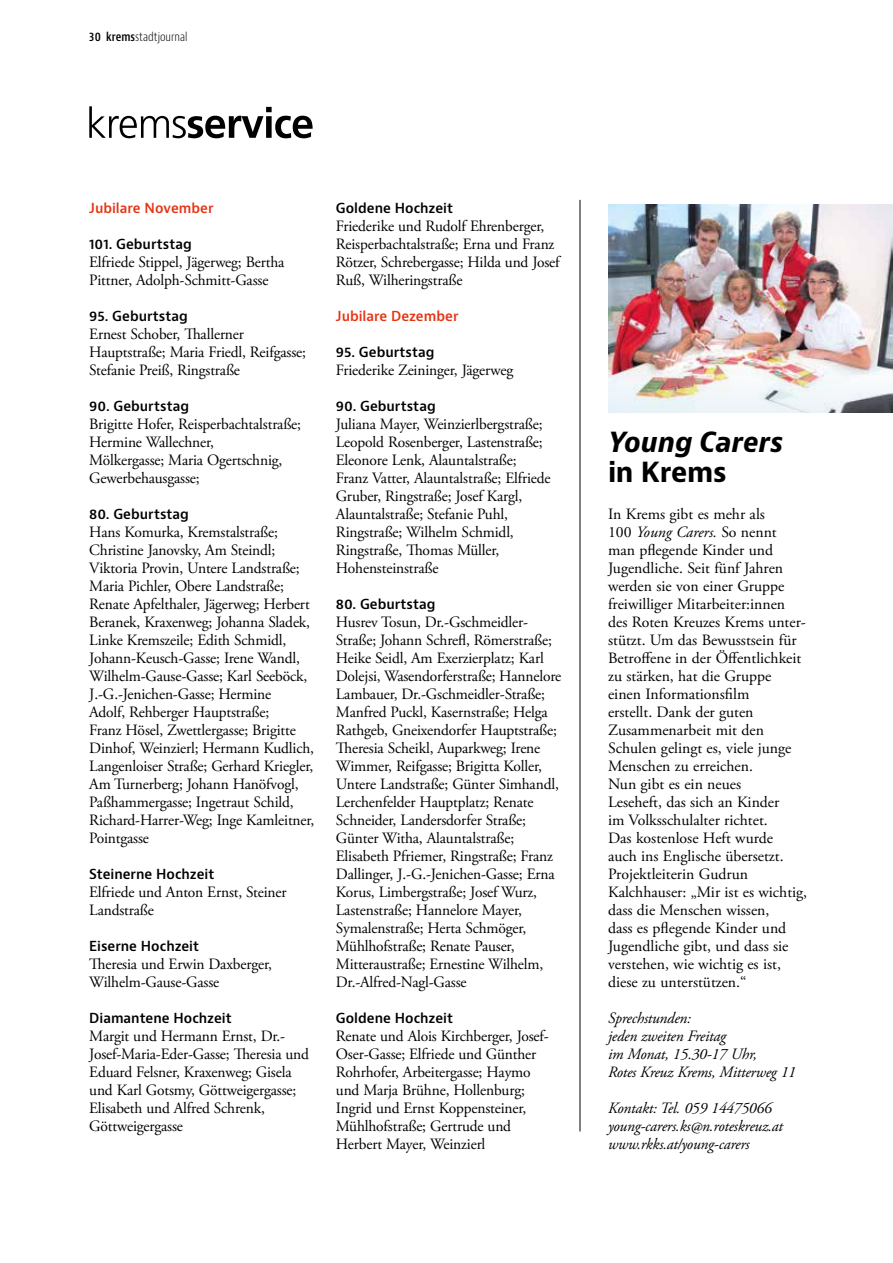
<style>
.page{position:relative;width:893px;height:1263px;background:#fff}
.page>*{position:absolute;margin:0;border:0;box-sizing:border-box;transform-origin:0 0}
.t1{font:italic 700 27px "Bernino Sans";letter-spacing:-.01em;color:#000}
.t2{font:700 27px "Bernino Sans";letter-spacing:-.01em;color:#000}
.t3{font:15.75px/18px "Adobe Garamond Pro";letter-spacing:-.01em;color:#000}
.t4{font:italic 15.75px/18px "Adobe Garamond Pro";letter-spacing:-.01em;color:#000}
.t5{font:600 13.5px "Bernino Sans";color:#000}
.t6{font:600 13.5px "Bernino Sans";color:#e63312}
.t7{font:300 condensed 12px "Bernino Sans";color:#000}
.s1{font-weight:600}
.s2{font-style:italic}
</style>
<div class="page">
<svg style="left:89px;top:106px;width:224px;height:32px"></svg>
<hr style="left:580px;top:200px;width:1px;height:931px;background:#000">
<img style="left:608px;top:204px;width:285px;height:160px">
<img style="left:608px;top:364px;width:285px;height:48px">
<p class="t7" style="left:89px;top:29px;width:100px"><span class="s1">30 krems</span>stadtjournal</p>
<p class="t6" style="left:89px;top:200px;width:126px">Jubilare November</p>
<p class="t5" style="left:89px;top:236px;width:104px">101. Geburtstag</p>
<p class="t3" style="left:89px;top:254px;width:197px">Elfriede Stippel, Jägerweg; Bertha<br>Pittner, Adolph-Schmitt-Gasse</p>
<p class="t5" style="left:89px;top:308px;width:100px">95. Geburtstag</p>
<p class="t3" style="left:89px;top:326px;width:218px">Ernest Schober, Thallerner<br>Hauptstraße; Maria Friedl, Reifgasse;<br>Stefanie Preiß, Ringstraße</p>
<p class="t5" style="left:89px;top:398px;width:101px">90. Geburtstag</p>
<p class="t3" style="left:89px;top:416px;width:213px">Brigitte Hofer, Reisperbachtalstraße;<br>Hermine Wallechner,<br>Mölkergasse; Maria Ogertschnig,<br>Gewerbehausgasse;</p>
<p class="t5" style="left:89px;top:506px;width:101px">80. Geburtstag</p>
<p class="t3" style="left:89px;top:524px;width:227px">Hans Komurka, Kremstalstraße; Christine Janovsky, Am Steindl; Viktoria Provin, Untere Landstraße; Maria Pichler, Obere Landstraße; Renate Apfelthaler, Jägerweg; Herbert Beranek, Kraxenweg; Johanna Sladek, Linke Kremszeile; Edith Schmidl, Johann-Keusch-Gasse; Irene Wandl, Wilhelm-Gause-Gasse; Karl Seeböck, J.-G.-Jenichen-Gasse; Hermine<br>Adolf, Rehberger Hauptstraße;<br>Franz Hösel, Zwettlergasse; Brigitte Dinhof, Weinzierl; Hermann Kudlich, Langenloiser Straße; Gerhard Kriegler, Am Turnerberg; Johann Hanöfvogl, Paßhammergasse; Ingetraut Schild, Richard-Harrer-Weg; Inge Kamleitner, Pointgasse</p>
<p class="t5" style="left:89px;top:866px;width:127px">Steinerne Hochzeit</p>
<p class="t3" style="left:89px;top:884px;width:199px">Elfriede und Anton Ernst, Steiner<br>Landstraße</p>
<p class="t5" style="left:89px;top:938px;width:111px">Eiserne Hochzeit</p>
<p class="t3" style="left:89px;top:956px;width:184px">Theresia und Erwin Daxberger,<br>Wilhelm-Gause-Gasse</p>
<p class="t5" style="left:89px;top:1010px;width:144px">Diamantene Hochzeit</p>
<p class="t3" style="left:89px;top:1028px;width:221px">Margit und Hermann Ernst, Dr.-<br>Josef-Maria-Eder-Gasse; Theresia und<br>Eduard Felsner, Kraxenweg; Gisela und Karl Gotsmy, Göttweigergasse;<br>Elisabeth und Alfred Schrenk,<br>Göttweigergasse</p>
<p class="t5" style="left:336px;top:200px;width:119px">Goldene Hochzeit</p>
<p class="t3" style="left:336px;top:218px;width:225px">Friederike und Rudolf Ehrenberger, Reisperbachtalstraße; Erna und Franz Rötzer, Schrebergasse; Hilda und Josef Ruß, Wilheringstraße</p>
<p class="t6" style="left:336px;top:308px;width:124px">Jubilare Dezember</p>
<p class="t5" style="left:336px;top:344px;width:100px">95. Geburtstag</p>
<p class="t3" style="left:336px;top:362px;width:179px">Friederike Zeininger, Jägerweg</p>
<p class="t5" style="left:336px;top:398px;width:101px">90. Geburtstag</p>
<p class="t3" style="left:336px;top:416px;width:216px">Juliana Mayer, Weinzierlbergstraße;<br>Leopold Rosenberger, Lastenstraße;<br>Eleonore Lenk, Alauntalstraße;<br>Franz Vatter, Alauntalstraße; Elfriede<br>Gruber, Ringstraße; Josef Kargl,<br>Alauntalstraße; Stefanie Puhl,<br>Ringstraße; Wilhelm Schmidl,<br>Ringstraße, Thomas Müller,<br>Hohensteinstraße</p>
<p class="t5" style="left:336px;top:596px;width:101px">80. Geburtstag</p>
<p class="t3" style="left:336px;top:614px;width:227px">Husrev Tosun, Dr.-Gschmeidler-Straße; Johann Schrefl, Römerstraße; Heike Seidl, Am Exerzierplatz; Karl Dolejsi, Wasendorferstraße; Hannelore Lambauer, Dr.-Gschmeidler-Straße; Manfred Puckl, Kasernstraße; Helga Rathgeb, Gneixendorfer Hauptstraße; Theresia Scheikl, Auparkweg; Irene Wimmer, Reifgasse; Brigitta Koller, Untere Landstraße; Günter Simhandl, Lerchenfelder Hauptplatz; Renate Schneider, Landersdorfer Straße; Günter Witha, Alauntalstraße; Elisabeth Pfriemer, Ringstraße; Franz Dallinger, J.-G.-Jenichen-Gasse; Erna Korus, Limbergstraße; Josef Wurz, Lastenstraße; Hannelore Mayer, Symalenstraße; Herta Schmöger, Mühlhofstraße; Renate Pauser, Mitteraustraße; Ernestine Wilhelm, Dr.-Alfred-Nagl-Gasse</p>
<p class="t5" style="left:336px;top:1010px;width:119px">Goldene Hochzeit</p>
<p class="t3" style="left:336px;top:1028px;width:214px">Renate und Alois Kirchberger, Josef-<br>Oser-Gasse; Elfriede und Günther<br>Rohrhofer, Arbeitergasse; Haymo und Marja Brühne, Hollenburg;<br>Ingrid und Ernst Koppensteiner,<br>Mühlhofstraße; Gertrude und<br>Herbert Mayer, Weinzierl</p>
<h1 class="t1" style="left:608px;top:425px;width:177px">Young Carers</h1>
<h1 class="t2" style="left:608px;top:455px;width:120px">in Krems</h1>
<p class="t3" style="left:608px;top:506px;width:201px">In Krems gibt es mehr als<br>100 <span class="s2">Young Carers.</span> So nennt man pflegende Kinder und<br>Jugendliche. Seit fünf Jahren werden sie von einer Gruppe freiwilliger Mitarbeiter:innen des Roten Kreuzes Krems unter&shy;stützt. Um das Bewusstsein für<br>Betroffene in der Öffentlichkeit zu stärken, hat die Gruppe einen Informationsfilm<br>erstellt. Dank der guten<br>Zusammenarbeit mit den<br>Schulen gelingt es, viele junge<br>Menschen zu erreichen.<br>Nun gibt es ein neues<br>Leseheft, das sich an Kinder<br>im Volksschulalter richtet.<br>Das kostenlose Heft wurde<br>auch ins Englische übersetzt.<br>Projektleiterin Gudrun<br>Kalchhauser: „Mir ist es wichtig, dass die Menschen wissen,<br>dass es pflegende Kinder und<br>Jugendliche gibt, und dass sie verstehen, wie wichtig es ist, diese zu unterstützen.“</p>
<p class="t4" style="left:608px;top:1010px;width:189px">Sprechstunden:<br>jeden zweiten Freitag<br>im Monat, 15.30-17 Uhr,<br>Rotes Kreuz Krems, Mitterweg 11</p>
<p class="t4" style="left:608px;top:1100px;width:176px">Kontakt: Tel. 059 14475066 young-carers.ks@n.roteskreuz.at www.rkks.at/young-carers</p>
</div>
